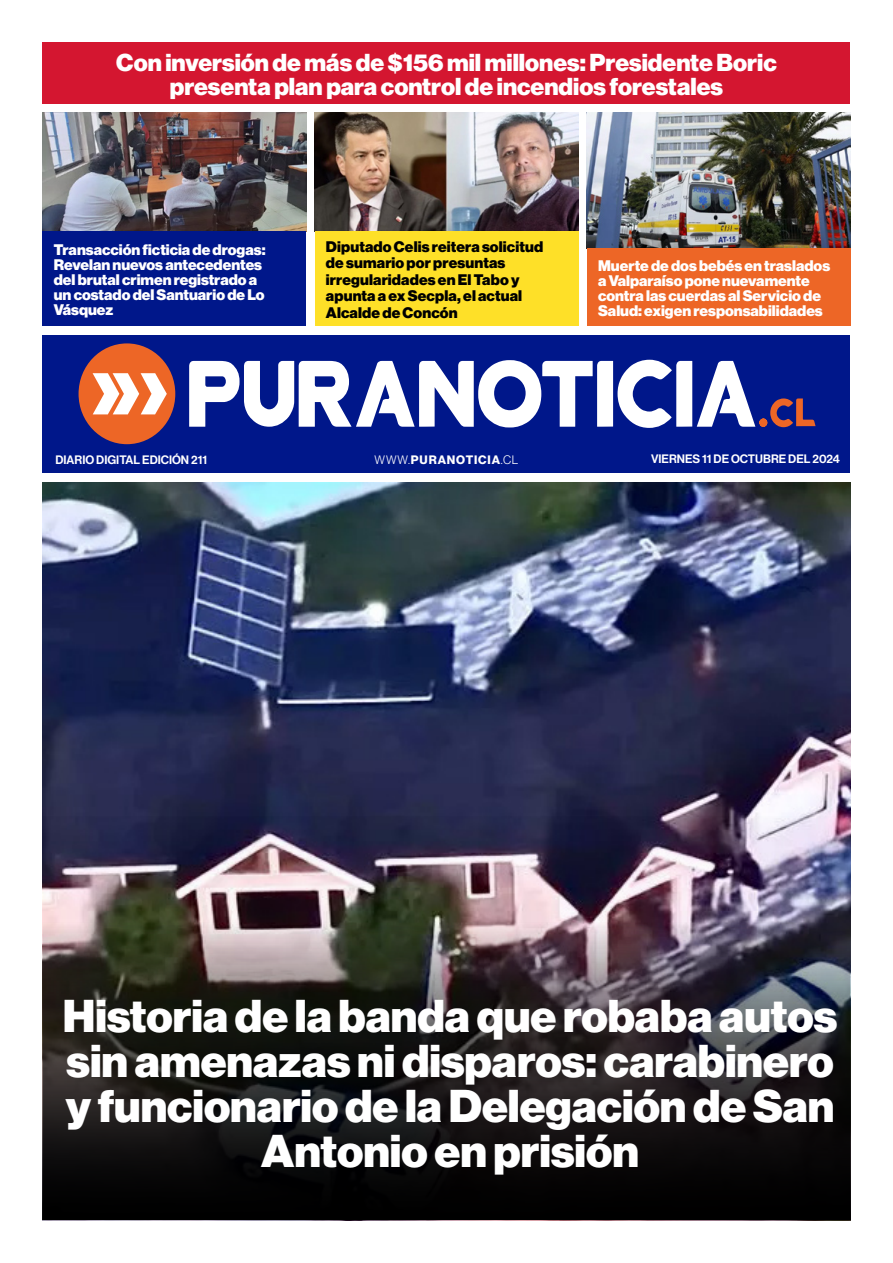
<style>
.page{position:relative;width:893px;height:1263px;background:#fff}
.page>*{position:absolute;margin:0;border:0;box-sizing:border-box;transform-origin:0 0}
.t1{font:45px/45px "N Haas Grotesk DS Pro 95 Blk";color:#fff;text-align:center}
.t2{font:24px/24px "N Haas Grotesk DS Pro 95 Blk";color:#fff;text-align:center}
.t3{font:15px/15px "N Haas Grotesk DS Pro 95 Blk";color:#fff}
.t4{font:15px/16.5px "N Haas Grotesk DS Pro 95 Blk";letter-spacing:.01em;color:#000}
.t5{font:12px "N Haas Grotesk DS Pro 65 Md";color:#fff}
.t6{font:12px "N Haas Grotesk DS Pro 75 Bd";letter-spacing:.07em;color:#fff}
.s1{font-family:"N Haas Grotesk DS Pro 45 Lt"}
</style>
<div class="page">
<img style="left:43px;top:483px;width:807px;height:333px">
<img style="left:43px;top:816px;width:807px;height:404px">
<div style="left:43px;top:336px;width:807px;height:137px;background:#00178a"></div>
<svg style="left:189px;top:360px;width:626px;height:68px"></svg>
<svg style="left:79px;top:343px;width:96px;height:101px"></svg>
<img style="left:43px;top:112px;width:263px;height:120px">
<div style="left:43px;top:43px;width:807px;height:61px;background:#d41630"></div>
<img style="left:315px;top:113px;width:263px;height:119px">
<div style="left:43px;top:232px;width:263px;height:94px;background:#00178a"></div>
<div style="left:315px;top:232px;width:263px;height:94px;background:#fee028"></div>
<img style="left:587px;top:113px;width:263px;height:136px">
<div style="left:587px;top:249px;width:263px;height:77px;background:#ed6626"></div>
<h2 class="t2" style="left:116px;top:50px;width:662px">Con inversión de más de $156 mil millones: Presidente Boric presenta plan para control de incendios forestales</h2>
<p class="t3" style="left:54px;top:242px;width:213px">Transacción ficticia de drogas:<br>Revelan nuevos antecedentes del brutal crimen registrado a un costado del Santuario de Lo<br>Vásquez</p>
<p class="t4" style="left:326px;top:239px;width:219px">Diputado Celis reitera solicitud de sumario por presuntas irregularidades en El Tabo y apunta a ex Secpla, el actual<br>Alcalde de Concón</p>
<p class="t3" style="left:598px;top:258px;width:234px">Muerte de dos bebés en traslados a Valparaíso pone nuevamente contra las cuerdas al Servicio de<br>Salud: exigen responsabilidades</p>
<p class="t5" style="left:55px;top:453px;width:153px">DIARIO DIGITAL EDICIÓN 211</p>
<p class="t6" style="left:375px;top:453px;width:145px"><span class="s1">WWW.</span>PURANOTICIA<span class="s1">.CL</span></p>
<p class="t5" style="left:651px;top:452px;width:190px">VIERNES 11 DE OCTUBRE DEL 2024</p>
<h1 class="t1" style="left:63px;top:994px;width:776px">Historia de la banda que robaba autos sin amenazas ni disparos: carabinero y funcionario de la Delegación de San<br>Antonio en prisión</h1>
</div>
